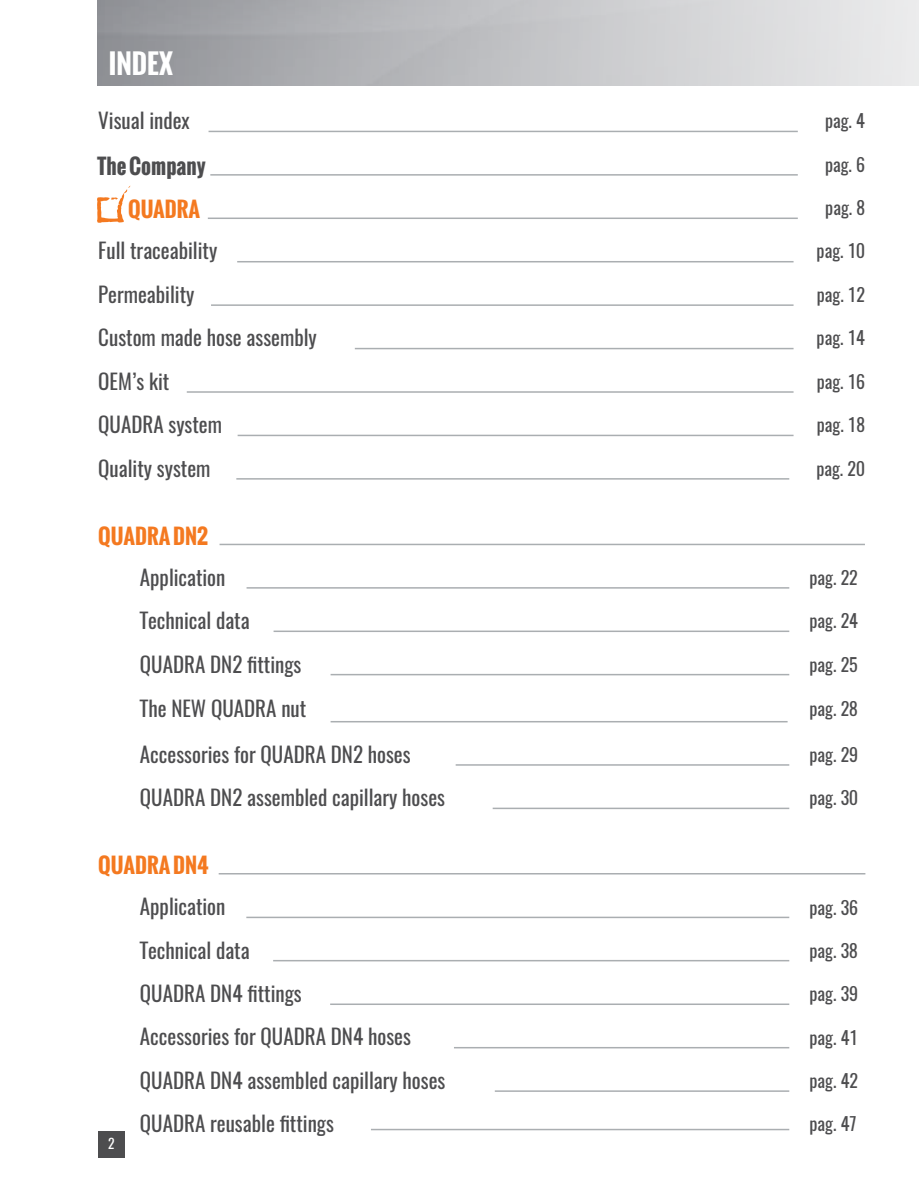
<style>
.page{position:relative;width:919px;height:1191px;background:#fff}
.page>*{position:absolute;margin:0;border:0;box-sizing:border-box;transform-origin:0 0}
.t1{font:700 27px "Oswald";color:#fff}
.t2{font:21px "Oswald";color:#4d4d4f}
.t3{font:700 21px "Oswald";color:#f47920}
.t4{font:700 21px "Oswald";color:#4d4d4f}
.t5{font:18px "Oswald";color:#4d4d4f}
.t6{font:13.5px "Oswald";color:#fff}
</style>
<div class="page">
<svg style="left:97px;top:186px;width:34px;height:37px"></svg>
<div style="left:98px;top:1131px;width:27px;height:27px;background:#4d4d4f"></div>
<hr style="left:208px;top:131px;width:589px;height:1px;background:#aaaeb1">
<hr style="left:210px;top:174px;width:587px;height:2px;background:#aaaeb1">
<hr style="left:219px;top:544px;width:645px;height:1px;background:#aaaeb1">
<hr style="left:246px;top:587px;width:543px;height:1px;background:#aaaeb1">
<hr style="left:236px;top:478px;width:553px;height:1px;background:#aaaeb1">
<hr style="left:273px;top:630px;width:516px;height:2px;background:#aaaeb1">
<hr style="left:330px;top:674px;width:459px;height:1px;background:#aaaeb1">
<hr style="left:455px;top:764px;width:334px;height:1px;background:#aaaeb1">
<hr style="left:492px;top:807px;width:297px;height:2px;background:#aaaeb1">
<hr style="left:208px;top:217px;width:589px;height:2px;background:#aaaeb1">
<hr style="left:237px;top:261px;width:556px;height:1px;background:#aaaeb1">
<hr style="left:237px;top:435px;width:556px;height:1px;background:#aaaeb1">
<hr style="left:355px;top:348px;width:438px;height:1px;background:#aaaeb1">
<hr style="left:187px;top:391px;width:606px;height:2px;background:#aaaeb1">
<hr style="left:211px;top:304px;width:582px;height:2px;background:#aaaeb1">
<hr style="left:219px;top:873px;width:646px;height:1px;background:#aaaeb1">
<hr style="left:246px;top:916px;width:543px;height:2px;background:#aaaeb1">
<hr style="left:273px;top:960px;width:516px;height:1px;background:#aaaeb1">
<hr style="left:330px;top:1003px;width:459px;height:2px;background:#aaaeb1">
<hr style="left:454px;top:1047px;width:335px;height:1px;background:#aaaeb1">
<hr style="left:495px;top:1090px;width:294px;height:1px;background:#aaaeb1">
<hr style="left:371px;top:1128px;width:418px;height:2px;background:#aaaeb1">
<hr style="left:330px;top:721px;width:457px;height:1px;background:#aaaeb1">
<p class="t1" style="left:109px;top:43px;width:66px">INDEX</p>
<p class="t2" style="left:98px;top:106px;width:93px">Visual index</p>
<p class="t5" style="left:825px;top:109px;width:41px">pag. 4</p>
<p class="t4" style="left:97px;top:150px;width:110px">The Company</p>
<p class="t5" style="left:825px;top:152px;width:41px">pag. 6</p>
<p class="t3" style="left:128px;top:193px;width:73px">QUADRA</p>
<p class="t5" style="left:825px;top:195px;width:41px">pag. 8</p>
<p class="t2" style="left:98px;top:236px;width:120px">Full traceability</p>
<p class="t5" style="left:816px;top:239px;width:50px">pag. 10</p>
<p class="t2" style="left:98px;top:279px;width:98px">Permeability</p>
<p class="t5" style="left:816px;top:282px;width:50px">pag. 12</p>
<p class="t2" style="left:98px;top:323px;width:220px">Custom made hose assembly</p>
<p class="t5" style="left:816px;top:325px;width:50px">pag. 14</p>
<p class="t2" style="left:98px;top:366px;width:73px">OEM’s kit</p>
<p class="t5" style="left:816px;top:369px;width:50px">pag. 16</p>
<p class="t2" style="left:98px;top:410px;width:125px">QUADRA system</p>
<p class="t5" style="left:816px;top:412px;width:50px">pag. 18</p>
<p class="t2" style="left:98px;top:453px;width:114px">Quality system</p>
<p class="t5" style="left:816px;top:456px;width:50px">pag. 20</p>
<p class="t3" style="left:98px;top:520px;width:111px">QUADRA DN2</p>
<p class="t2" style="left:140px;top:562px;width:87px">Application</p>
<p class="t5" style="left:809px;top:565px;width:50px">pag. 22</p>
<p class="t2" style="left:140px;top:606px;width:111px">Technical data</p>
<p class="t5" style="left:809px;top:608px;width:50px">pag. 24</p>
<p class="t2" style="left:140px;top:649px;width:163px">QUADRA DN2 fittings</p>
<p class="t5" style="left:809px;top:652px;width:50px">pag. 25</p>
<p class="t2" style="left:140px;top:694px;width:168px">The NEW QUADRA nut</p>
<p class="t5" style="left:809px;top:696px;width:50px">pag. 28</p>
<p class="t2" style="left:140px;top:739px;width:272px">Accessories for QUADRA DN2 hoses</p>
<p class="t5" style="left:809px;top:742px;width:50px">pag. 29</p>
<p class="t2" style="left:140px;top:783px;width:307px">QUADRA DN2 assembled capillary hoses</p>
<p class="t5" style="left:809px;top:785px;width:50px">pag. 30</p>
<p class="t3" style="left:98px;top:849px;width:112px">QUADRA DN4</p>
<p class="t2" style="left:140px;top:892px;width:87px">Application</p>
<p class="t5" style="left:809px;top:894px;width:50px">pag. 36</p>
<p class="t6" style="left:108px;top:1133px;width:8px">2</p>
<p class="t2" style="left:140px;top:935px;width:111px">Technical data</p>
<p class="t5" style="left:809px;top:938px;width:50px">pag. 38</p>
<p class="t2" style="left:140px;top:978px;width:163px">QUADRA DN4 fittings</p>
<p class="t5" style="left:809px;top:981px;width:50px">pag. 39</p>
<p class="t2" style="left:140px;top:1022px;width:272px">Accessories for QUADRA DN4 hoses</p>
<p class="t5" style="left:809px;top:1024px;width:50px">pag. 41</p>
<p class="t2" style="left:140px;top:1065px;width:307px">QUADRA DN4 assembled capillary hoses</p>
<p class="t5" style="left:809px;top:1068px;width:50px">pag. 42</p>
<p class="t2" style="left:140px;top:1108px;width:195px">QUADRA reusable fittings</p>
<p class="t5" style="left:809px;top:1111px;width:48px">pag. 47</p>
</div>
